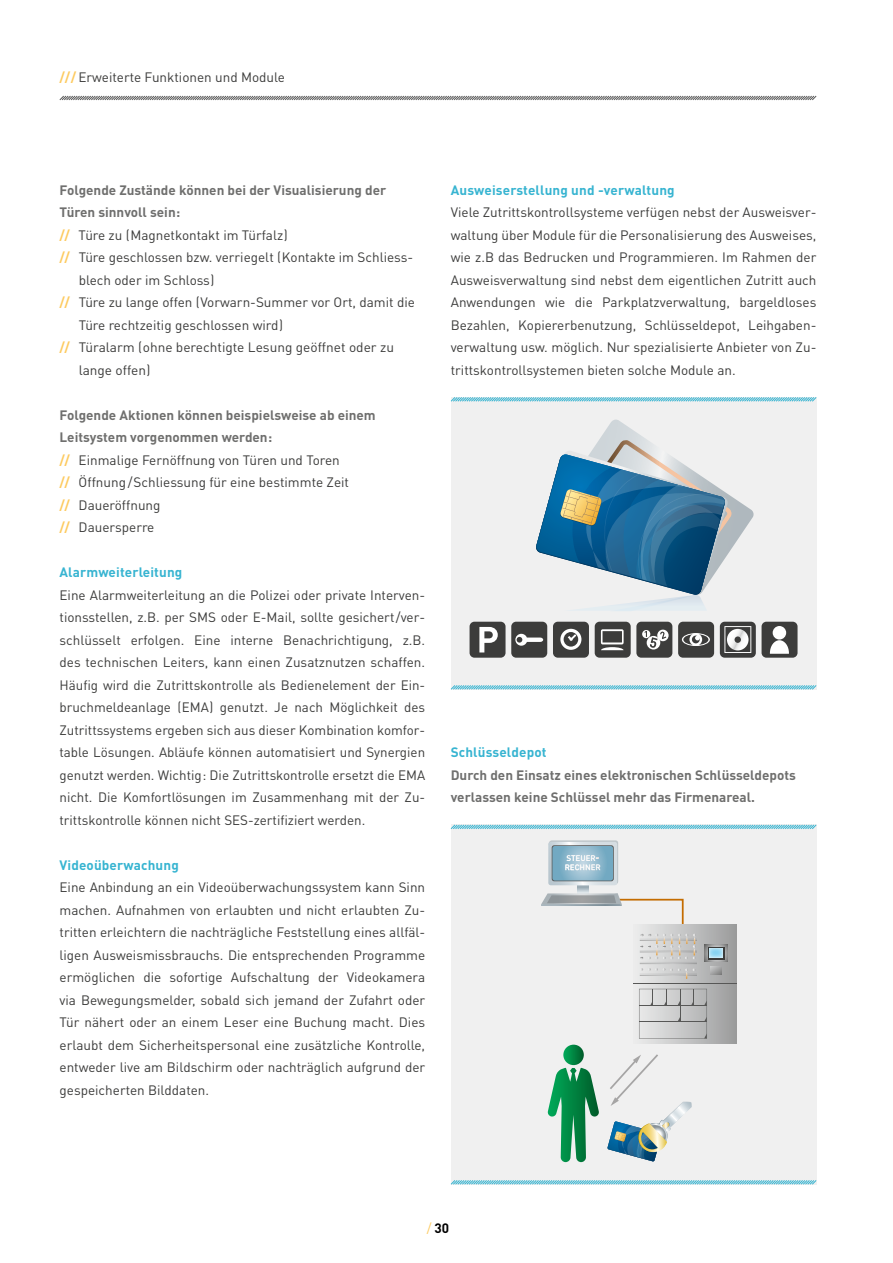
<style>
.page{position:relative;width:893px;height:1263px;background:#fff}
.page>*{position:absolute;margin:0;border:0;box-sizing:border-box;transform-origin:0 0}
.t1{font:13.5px/22.5px "DIN Pro";color:#3b3b3a;text-align:justify}
.t2{font:700 13.5px/22.5px "DIN Pro";color:#6f6f6e}
.t3{font:700 13.5px "DIN Pro";letter-spacing:.01em;color:#37b4d1}
.t4{font:700 13.5px "DIN Pro";color:#000}
.t5{font:500 7.95px/9.4px "DIN Pro";color:#fff}
.s1{font-weight:700;color:#fdca5f}
.s2{font-weight:700;color:#6f6f6e}
.s3{font-weight:400;color:#fdca5f}
</style>
<div class="page">
<div style="left:451px;top:397px;width:365px;height:293px;background:#f0f0f0"></div>
<svg style="left:536px;top:420px;width:218px;height:191px"></svg>
<div style="left:470px;top:622px;width:35px;height:36px;background:#3c3c3b;border-radius:5px"></div>
<div style="left:511px;top:622px;width:36px;height:36px;background:#3c3c3b;border-radius:5px"></div>
<div style="left:553px;top:622px;width:36px;height:36px;background:#3c3c3b;border-radius:5px"></div>
<div style="left:595px;top:622px;width:36px;height:36px;background:#3c3c3b;border-radius:5px"></div>
<div style="left:636px;top:622px;width:36px;height:36px;background:#3c3c3b;border-radius:5px"></div>
<div style="left:678px;top:622px;width:36px;height:36px;background:#3c3c3b;border-radius:5px"></div>
<div style="left:720px;top:622px;width:36px;height:36px;background:#3c3c3b;border-radius:5px"></div>
<div style="left:762px;top:622px;width:35px;height:36px;background:#3c3c3b;border-radius:5px"></div>
<svg style="left:479px;top:627px;width:19px;height:25px"></svg>
<svg style="left:515px;top:634px;width:28px;height:12px"></svg>
<svg style="left:560px;top:629px;width:21px;height:21px"></svg>
<svg style="left:601px;top:629px;width:23px;height:21px"></svg>
<svg style="left:642px;top:630px;width:27px;height:19px"></svg>
<svg style="left:682px;top:633px;width:28px;height:13px"></svg>
<svg style="left:724px;top:626px;width:27px;height:27px"></svg>
<div style="left:773px;top:626px;width:13px;height:13px;background:#fff;border-radius:50%"></div>
<svg style="left:770px;top:640px;width:19px;height:14px"></svg>
<div style="left:451px;top:825px;width:365px;height:360px;background:#f0f0f0"></div>
<svg style="left:638px;top:924px;width:99px;height:119px;background:#afb0b0"></svg>
<hr style="left:634px;top:983px;width:103px;height:1px;background:#575756">
<svg style="left:639px;top:989px;width:68px;height:50px;background:#c3c3c3"></svg>
<svg style="left:705px;top:944px;width:23px;height:18px"></svg>
<div style="left:708px;top:947px;width:16px;height:12px;background:#3c3c3b"></div>
<svg style="left:709px;top:948px;width:14px;height:10px"></svg>
<svg style="left:710px;top:967px;width:11px;height:8px"></svg>
<div style="left:549px;top:840px;width:69px;height:44px;background:#d2d7d9;border-radius:2px"></div>
<svg style="left:541px;top:841px;width:156px;height:138px"></svg>
<svg style="left:547px;top:1068px;width:52px;height:94px"></svg>
<svg style="left:563px;top:1045px;width:21px;height:20px"></svg>
<svg style="left:607px;top:1054px;width:85px;height:107px"></svg>
<svg style="left:450px;top:397px;width:367px;height:5px;background:#95d2e0"></svg>
<svg style="left:450px;top:824px;width:367px;height:6px"></svg>
<svg style="left:450px;top:684px;width:367px;height:6px"></svg>
<svg style="left:450px;top:1179px;width:367px;height:6px"></svg>
<svg style="left:59px;top:95px;width:758px;height:6px"></svg>
<p class="t1" style="left:60px;top:65px;width:227px"><span class="s1">///</span> Erweiterte Funktionen und Module</p>
<p class="t2" style="left:60px;top:178px;width:328px">Folgende Zustände können bei der Visualisierung der</p>
<p class="t2" style="left:60px;top:200px;width:122px">Türen sinnvoll sein:</p>
<p class="t1" style="left:60px;top:223px;width:230px"><span class="s1">//</span> Türe zu (Magnetkontakt im Türfalz)</p>
<p class="t1" style="left:60px;top:245px;width:355px"><span class="s1">//</span> Türe geschlossen bzw. verriegelt (Kontakte im Schliess-</p>
<p class="t1" style="left:79px;top:268px;width:137px">blech oder im Schloss)</p>
<p class="t1" style="left:60px;top:290px;width:357px"><span class="s1">//</span> Türe zu lange offen (Vorwarn-Summer vor Ort, damit die</p>
<p class="t1" style="left:79px;top:313px;width:206px">Türe rechtzeitig geschlossen wird)</p>
<p class="t1" style="left:60px;top:335px;width:336px"><span class="s1">//</span> Türalarm (ohne berechtigte Lesung geöffnet oder zu</p>
<p class="t1" style="left:79px;top:358px;width:73px">lange offen)</p>
<p class="t1" style="left:60px;top:403px;width:318px;text-align:left"><span class="s2">Folgende Aktionen können beispielsweise ab einem Leitsystem vorgenommen werden:<br></span><span class="s1">//</span> Einmalige Fernöffnung von Türen und Toren<br><span class="s1">//</span> Öffnung/Schliessung für eine bestimmte Zeit<br><span class="s1">//</span> Daueröffnung<br><span class="s1">//</span> Dauersperre</p>
<p class="t3" style="left:60px;top:563px;width:124px">Alarmweiterleitung</p>
<p class="t1" style="left:60px;top:583px;width:367px">Eine Alarmweiterleitung an die Polizei oder private Interven&shy;tionsstellen, z.B. per SMS oder E-Mail, sollte gesichert/ver&shy;schlüsselt erfolgen. Eine interne Benachrichtigung, z.B. des technischen Leiters, kann einen Zusatznutzen schaffen.<br>Häufig wird die Zutrittskontrolle als Bedienelement der Ein&shy;bruchmeldeanlage (EMA) genutzt. Je nach Möglichkeit des Zutrittssystems ergeben sich aus dieser Kombination komfor&shy;table Lösungen. Abläufe können automatisiert und Synergien genutzt werden. Wichtig: Die Zutrittskontrolle ersetzt die EMA nicht. Die Komfortlösungen im Zusammenhang mit der Zu&shy;trittskontrolle können nicht SES-zertifiziert werden.</p>
<p class="t3" style="left:60px;top:855px;width:121px">Videoüberwachung</p>
<p class="t1" style="left:60px;top:875px;width:367px">Eine Anbindung an ein Videoüberwachungssystem kann Sinn machen. Aufnahmen von erlaubten und nicht erlaubten Zu&shy;tritten erleichtern die nachträgliche Feststellung eines allfäl&shy;ligen Ausweismissbrauchs. Die entsprechenden Programme ermöglichen die sofortige Aufschaltung der Videokamera via Bewegungsmelder, sobald sich jemand der Zufahrt oder Tür nähert oder an einem Leser eine Buchung macht. Dies erlaubt dem Sicherheitspersonal eine zusätzliche Kontrolle, entweder live am Bildschirm oder nachträglich aufgrund der gespeicherten Bilddaten.</p>
<p class="t3" style="left:451px;top:180px;width:226px">Ausweiserstellung und -verwaltung</p>
<p class="t1" style="left:451px;top:200px;width:367px">Viele Zutrittskontrollsysteme verfügen nebst der Ausweisver&shy;waltung über Module für die Personalisierung des Ausweises, wie z.B das Bedrucken und Programmieren. Im Rahmen der Ausweisverwaltung sind nebst dem eigentlichen Zutritt auch Anwendungen wie die Parkplatzverwaltung, bargeldloses Bezahlen, Kopiererbenutzung, Schlüsseldepot, Leihgaben&shy;verwaltung usw. möglich. Nur spezialisierte Anbieter von Zu&shy;trittskontrollsystemen bieten solche Module an.</p>
<p class="t3" style="left:451px;top:743px;width:97px">Schlüsseldepot</p>
<p class="t2" style="left:451px;top:763px;width:347px">Durch den Einsatz eines elektronischen Schlüsseldepots verlassen keine Schlüssel mehr das Firmenareal.</p>
<p class="t5" style="left:565px;top:853px;width:38px">STEUER-<br>RECHNER</p>
<p class="t4" style="left:427px;top:1218px;width:24px"><span class="s3">/</span> 30</p>
</div>
